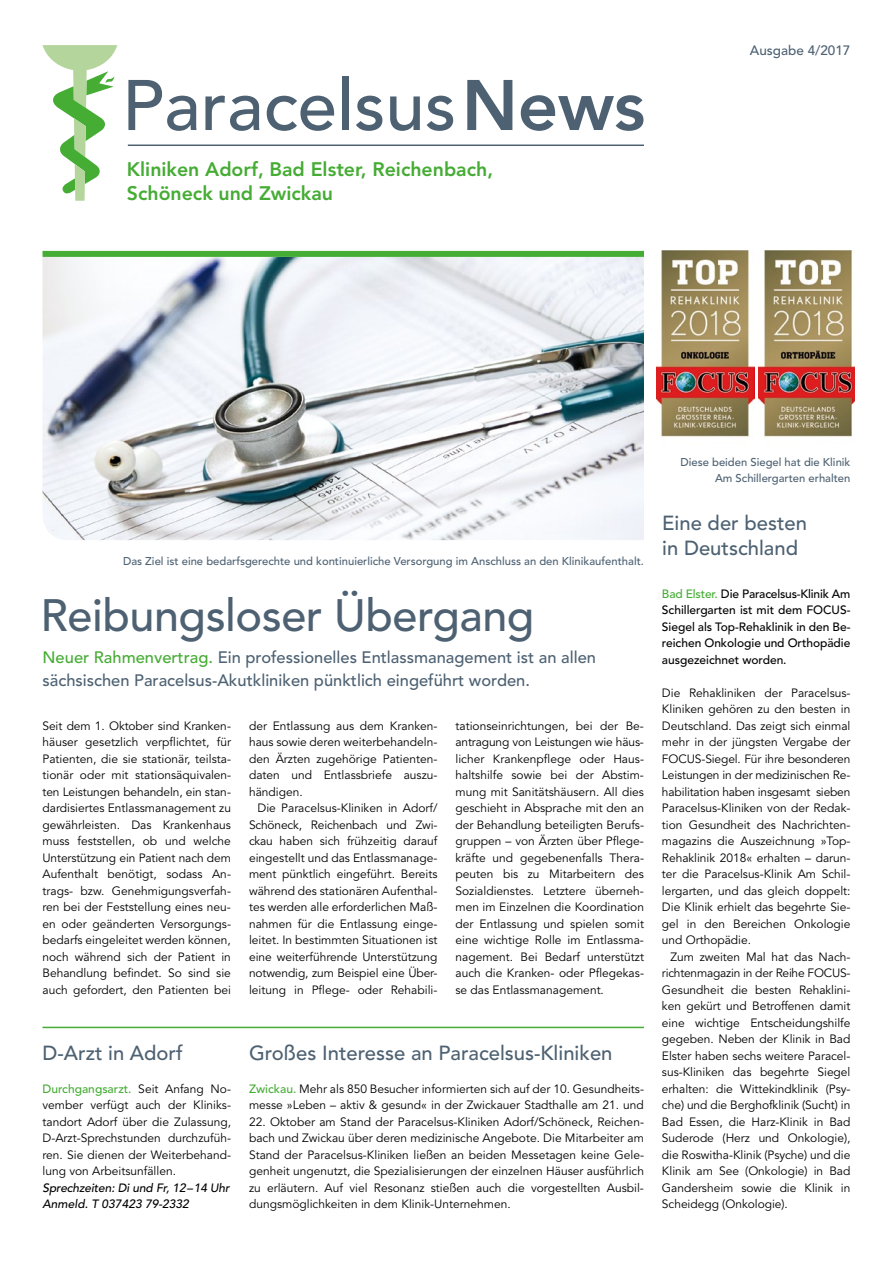
<style>
.page{position:relative;width:893px;height:1263px;background:#fff}
.page>*{position:absolute;margin:0;border:0;box-sizing:border-box;transform-origin:0 0}
.t1{font:500 70.8px "Avenir LT Std";color:#4d6172}
.t2{font:500 45px "Avenir LT Std";letter-spacing:-.01em;color:#4d6172}
.t3{font:500 20.25px/24.8px "Avenir LT Std";color:#4d6172}
.t4{font:800 19.5px/24px "Avenir LT Std";color:#45ac34}
.t5{font:500 16.5px/22.5px "Avenir LT Std";color:#4d6172}
.t6{font:500 13.5px "Avenir LT Std";color:#4d6172}
.t7{font:12px/16.5px "Avenir LT Std";color:#000;text-align:justify}
.t8{font:500 12px/16.5px "Avenir LT Std";letter-spacing:-.005em;color:#000;text-align:justify}
.t9{font:italic 500 12px/16.5px "Avenir LT Std";letter-spacing:-.01em;color:#000}
.t10{font:500 11.25px/16.5px "Avenir LT Std";color:#4d6172;text-align:right}
.s1{font-weight:800}
.s2{color:#45ac34}
.s3{font-weight:500;color:#45ac34}
</style>
<div class="page">
<svg style="left:43px;top:45px;width:74px;height:156px"></svg>
<hr style="left:128px;top:144px;width:516px;height:2px;background:#4d6172">
<hr style="left:43px;top:1027px;width:601px;height:1px;background:#45ac34">
<img style="left:43px;top:257px;width:601px;height:283px">
<div style="left:43px;top:251px;width:601px;height:6px;background:#45ac34"></div>
<img style="left:758px;top:251px;width:97px;height:187px">
<img style="left:657px;top:251px;width:98px;height:187px">
<h1 class="t1" style="left:122px;top:65px;width:525px">Paracelsus<span class="s1">News</span></h1>
<h3 class="t4" style="left:127px;top:158px;width:368px">Kliniken Adorf, Bad Elster, Reichenbach,<br>Schöneck und Zwickau</h3>
<p class="t6" style="left:750px;top:43px;width:102px">Ausgabe 4/2017</p>
<p class="t10" style="left:123px;top:553px;width:522px">Das Ziel ist eine bedarfsgerechte und kontinuierliche Versorgung im Anschluss an den Klinikaufenthalt.</p>
<h2 class="t2" style="left:40px;top:589px;width:495px">Reibungsloser Übergang</h2>
<h3 class="t5" style="left:43px;top:647px;width:555px"><span class="s2">Neuer Rahmenvertrag.</span> Ein professionelles Entlassmanagement ist an allen sächsischen Paracelsus-Akutkliniken pünktlich eingeführt worden.</h3>
<p class="t7" style="left:43px;top:718px;width:190px">Seit dem 1. Oktober sind Kranken&shy;häuser gesetzlich verpflichtet, für Patienten, die sie stationär, teilsta&shy;tionär oder mit stationsäquivalen&shy;ten Leistungen behandeln, ein stan&shy;dardisiertes Entlassmanagement zu gewährleisten. Das Krankenhaus muss feststellen, ob und welche Unterstützung ein Patient nach dem Aufenthalt benötigt, sodass An&shy;trags- bzw. Genehmigungsverfah&shy;ren bei der Feststellung eines neu&shy;en oder geänderten Versorgungs&shy;bedarfs eingeleitet werden können, noch während sich der Patient in Behandlung befindet. So sind sie auch gefordert, den Patienten bei</p>
<p class="t7" style="left:249px;top:718px;width:190px">der Entlassung aus dem Kranken&shy;haus sowie deren weiterbehandeln&shy;den Ärzten zugehörige Patienten&shy;daten und Entlassbriefe auszu&shy;händigen.</p>
<p class="t7" style="left:249px;top:800px;width:190px;text-indent:9px">Die Paracelsus-Kliniken in Adorf/ Schöneck, Reichenbach und Zwi&shy;ckau haben sich frühzeitig darauf eingestellt und das Entlassmanage&shy;ment pünktlich eingeführt. Bereits während des stationären Aufenthal&shy;tes werden alle erforderlichen Maß&shy;nahmen für die Entlassung einge&shy;leitet. In bestimmten Situationen ist eine weiterführende Unterstützung notwendig, zum Beispiel eine Über&shy;leitung in Pflege- oder Rehabili-</p>
<p class="t7" style="left:455px;top:718px;width:190px">tationseinrichtungen, bei der Be&shy;antragung von Leistungen wie häus&shy;licher Krankenpflege oder Haus&shy;haltshilfe sowie bei der Abstim&shy;mung mit Sanitätshäusern. All dies geschieht in Absprache mit den an der Behandlung beteiligten Berufs&shy;gruppen – von Ärzten über Pflege&shy;kräfte und gegebenenfalls Thera&shy;peuten bis zu Mitarbeitern des Sozialdienstes. Letztere überneh&shy;men im Einzelnen die Koordination der Entlassung und spielen somit eine wichtige Rolle im Entlassma&shy;nagement. Bei Bedarf unterstützt auch die Kranken- oder Pflegekas&shy;se das Entlassmanagement.</p>
<h3 class="t3" style="left:43px;top:1041px;width:142px">D-Arzt in Adorf</h3>
<p class="t7" style="left:43px;top:1081px;width:190px"><span class="s3">Durchgangsarzt.</span> Seit Anfang No&shy;vember verfügt auch der Kliniks&shy;tandort Adorf über die Zulassung, D-Arzt-Sprechstunden durchzufüh&shy;ren. Sie dienen der Weiterbehand&shy;lung von Arbeitsunfällen.</p>
<p class="t9" style="left:43px;top:1179px;width:188px">Sprechzeiten: Di und Fr, 12–14 Uhr<br>Anmeld. T 037423 79-2332</p>
<h3 class="t3" style="left:249px;top:1041px;width:365px">Großes Interesse an Paracelsus-Kliniken</h3>
<p class="t7" style="left:249px;top:1081px;width:396px"><span class="s3">Zwickau.</span> Mehr als 850 Besucher informierten sich auf der 10. Gesundheits&shy;messe »Leben – aktiv &amp; gesund« in der Zwickauer Stadthalle am 21. und</p>
<p class="t7" style="left:249px;top:1114px;width:396px">22. Oktober am Stand der Paracelsus-Kliniken Adorf/Schöneck, Reichen&shy;bach und Zwickau über deren medizinische Angebote. Die Mitarbeiter am Stand der Paracelsus-Kliniken ließen an beiden Messetagen keine Gele&shy;genheit ungenutzt, die Spezialisierungen der einzelnen Häuser ausführlich zu erläutern. Auf viel Resonanz stießen auch die vorgestellten Ausbil&shy;dungsmöglichkeiten in dem Klinik-Unternehmen.</p>
<p class="t10" style="left:680px;top:454px;width:171px">Diese beiden Siegel hat die Klinik<br>Am Schillergarten erhalten</p>
<h3 class="t3" style="left:662px;top:511px;width:146px">Eine der besten in Deutschland</h3>
<p class="t8" style="left:662px;top:585px;width:190px"><span class="s2">Bad Elster.</span> Die Paracelsus-Klinik Am Schillergarten ist mit dem FOCUS-Siegel als Top-Rehaklinik in den Be&shy;reichen Onkologie und Orthopädie ausgezeichnet worden.</p>
<p class="t7" style="left:662px;top:685px;width:190px">Die Rehakliniken der Paracelsus-Kliniken gehören zu den besten in Deutschland. Das zeigt sich einmal mehr in der jüngsten Vergabe der FOCUS-Siegel. Für ihre besonderen Leistungen in der medizinischen Re&shy;habilitation haben insgesamt sieben Paracelsus-Kliniken von der Redak&shy;tion Gesundheit des Nachrichten&shy;magazins die Auszeichnung »Top-Rehaklinik 2018« erhalten – darun&shy;ter die Paracelsus-Klinik Am Schil&shy;lergarten, und das gleich doppelt:<br>Die Klinik erhielt das begehrte Sie&shy;gel in den Bereichen Onkologie und Orthopädie.</p>
<p class="t7" style="left:662px;top:949px;width:190px;text-indent:9px">Zum zweiten Mal hat das Nach&shy;richtenmagazin in der Reihe FOCUS-Gesundheit die besten Rehaklini&shy;ken gekürt und Betroffenen damit eine wichtige Entscheidungshilfe gegeben. Neben der Klinik in Bad Elster haben sechs weitere Paracel&shy;sus-Kliniken das begehrte Siegel erhalten: die Wittekindklinik (Psy&shy;che) und die Berghofklinik (Sucht) in Bad Essen, die Harz-Klinik in Bad Suderode (Herz und Onkologie), die Roswitha-Klinik (Psyche) und die Klinik am See (Onkologie) in Bad Gandersheim sowie die Klinik in Scheidegg (Onkologie).</p>
</div>
